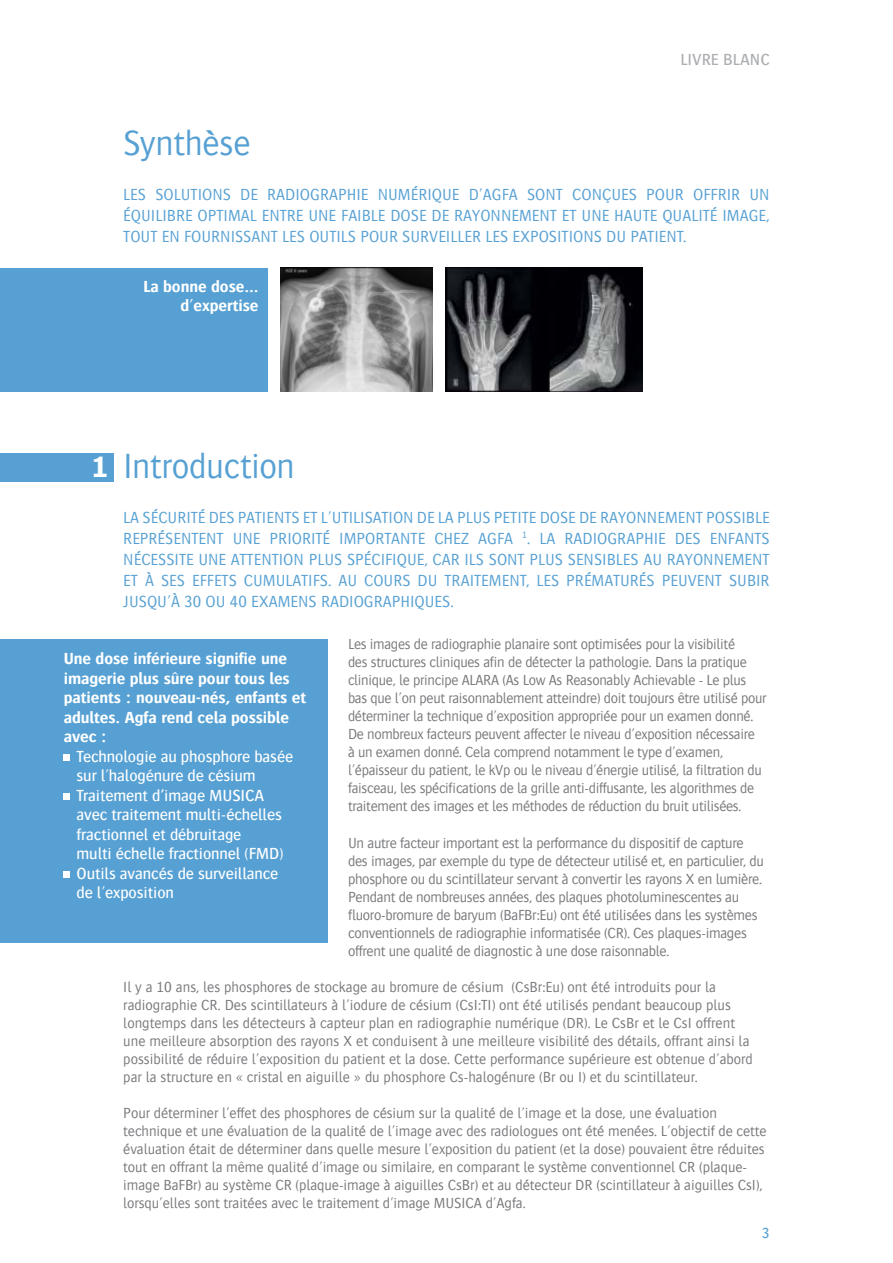
<style>
.page{position:relative;width:893px;height:1263px;background:#fff}
.page>*{position:absolute;margin:0;border:0;box-sizing:border-box;transform-origin:0 0}
.t1{font:300 36px "Bosis For Agfa";letter-spacing:-.01em;color:#56a0d3}
.t2{font:700 30.3px "Bosis For Agfa";color:#fff}
.t3{font:300 16.5px/21px "Bosis For Agfa";color:#56a0d3;text-align:justify}
.t4{font:500 16.5px/19.5px "Bosis For Agfa";letter-spacing:-.005em;color:#fff}
.t5{font:700 16.5px/19.5px "Bosis For Agfa";letter-spacing:-.005em;color:#fff;text-align:right}
.t6{font:500 16.5px "Bosis For Agfa";color:#adafb2}
.t7{font:300 15px/18px "Bosis For Agfa";letter-spacing:-.02em;color:#77787b}
.t8{font:300 15px/18px "Bosis For Agfa";color:#77787b}
.t9{font:500 15px "Bosis For Agfa";color:#56a0d3}
</style>
<div class="page">
<div style="left:0;top:268px;width:268px;height:123px;background:#56a0d3"></div>
<img style="left:281px;top:268px;width:152px;height:123px">
<div style="left:0;top:639px;width:327px;height:303px;background:#56a0d3"></div>
<svg style="left:64px;top:754px;width:6px;height:6px"></svg>
<svg style="left:64px;top:793px;width:6px;height:6px"></svg>
<svg style="left:64px;top:871px;width:6px;height:6px"></svg>
<div style="left:0;top:453px;width:113px;height:29px;background:#56a0d3"></div>
<img style="left:446px;top:268px;width:196px;height:123px">
<p class="t6" style="left:680px;top:50px;width:91px">LIVRE BLANC</p>
<h1 class="t1" style="left:123px;top:124px;width:129px">Synthèse</h1>
<p class="t3" style="left:123px;top:184px;width:648px">LES SOLUTIONS DE RADIOGRAPHIE NUMÉRIQUE D'AGFA SONT CONÇUES POUR OFFRIR UN ÉQUILIBRE OPTIMAL ENTRE UNE FAIBLE DOSE DE RAYONNEMENT ET UNE HAUTE QUALITÉ IMAGE, TOUT EN FOURNISSANT LES OUTILS POUR SURVEILLER LES EXPOSITIONS DU PATIENT.</p>
<p class="t5" style="left:143px;top:276px;width:117px">La bonne dose... d'expertise</p>
<h1 class="t1" style="left:123px;top:447px;width:173px">Introduction</h1>
<p class="t3" style="left:123px;top:507px;width:648px">LA SÉCURITÉ DES PATIENTS ET L'UTILISATION DE LA PLUS PETITE DOSE DE RAYONNEMENT POSSIBLE REPRÉSENTENT UNE PRIORITÉ IMPORTANTE CHEZ AGFA <sup>1</sup>. LA RADIOGRAPHIE DES ENFANTS NÉCESSITE UNE ATTENTION PLUS SPÉCIFIQUE, CAR ILS SONT PLUS SENSIBLES AU RAYONNEMENT ET À SES EFFETS CUMULATIFS. AU COURS DU TRAITEMENT, LES PRÉMATURÉS PEUVENT SUBIR JUSQU'À 30 OU 40 EXAMENS RADIOGRAPHIQUES.</p>
<p class="t7" style="left:348px;top:635px;width:420px">Les images de radiographie planaire sont optimisées pour la visibilité<br>des structures cliniques afin de détecter la pathologie. Dans la pratique clinique, le principe ALARA (As Low As Reasonably Achievable - Le plus bas que l'on peut raisonnablement atteindre) doit toujours être utilisé pour déterminer la technique d'exposition appropriée pour un examen donné.<br>De nombreux facteurs peuvent affecter le niveau d'exposition nécessaire<br>à un examen donné. Cela comprend notamment le type d'examen, l'épaisseur du patient, le kVp ou le niveau d'énergie utilisé, la filtration du faisceau, les spécifications de la grille anti-diffusante, les algorithmes de traitement des images et les méthodes de réduction du bruit utilisées.</p>
<p class="t7" style="left:348px;top:834px;width:418px">Un autre facteur important est la performance du dispositif de capture des images, par exemple du type de détecteur utilisé et, en particulier, du phosphore ou du scintillateur servant à convertir les rayons X en lumière.<br>Pendant de nombreuses années, des plaques photoluminescentes au fluoro-bromure de baryum (BaFBr:Eu) ont été utilisées dans les systèmes conventionnels de radiographie informatisée (CR). Ces plaques-images offrent une qualité de diagnostic à une dose raisonnable.</p>
<p class="t8" style="left:123px;top:978px;width:631px">Il y a 10 ans, les phosphores de stockage au bromure de césium (CsBr:Eu) ont été introduits pour la radiographie CR. Des scintillateurs à l'iodure de césium (CsI:TI) ont été utilisés pendant beaucoup plus longtemps dans les détecteurs à capteur plan en radiographie numérique (DR). Le CsBr et le CsI offrent une meilleure absorption des rayons X et conduisent à une meilleure visibilité des détails, offrant ainsi la possibilité de réduire l'exposition du patient et la dose. Cette performance supérieure est obtenue d'abord par la structure en « cristal en aiguille » du phosphore Cs-halogénure (Br ou I) et du scintillateur.</p>
<p class="t7" style="left:123px;top:1104px;width:645px">Pour déterminer l'effet des phosphores de césium sur la qualité de l'image et la dose, une évaluation technique et une évaluation de la qualité de l'image avec des radiologues ont été menées. L'objectif de cette évaluation était de déterminer dans quelle mesure l'exposition du patient (et la dose) pouvaient être réduites tout en offrant la même qualité d'image ou similaire, en comparant le système conventionnel CR (plaque&shy;image BaFBr) au système CR (plaque-image à aiguilles CsBr) et au détecteur DR (scintillateur à aiguilles CsI), lorsqu'elles sont traitées avec le traitement d'image MUSICA d'Agfa.</p>
<h2 class="t2" style="left:91px;top:450px;width:19px">1</h2>
<p class="t5" style="left:64px;top:648px;width:244px;text-align:left">Une dose inférieure signifie une imagerie plus sûre pour tous les patients : nouveau-nés, enfants et adultes. Agfa rend cela possible avec :</p>
<p class="t4" style="left:77px;top:746px;width:218px">Technologie au phosphore basée sur l'halogénure de césium<br>Traitement d’image MUSICA avec traitement multi-échelles fractionnel et débruitage<br>multi échelle fractionnel (FMD)<br>Outils avancés de surveillance de l'exposition</p>
<p class="t9" style="left:762px;top:1225px;width:9px">3</p>
</div>
